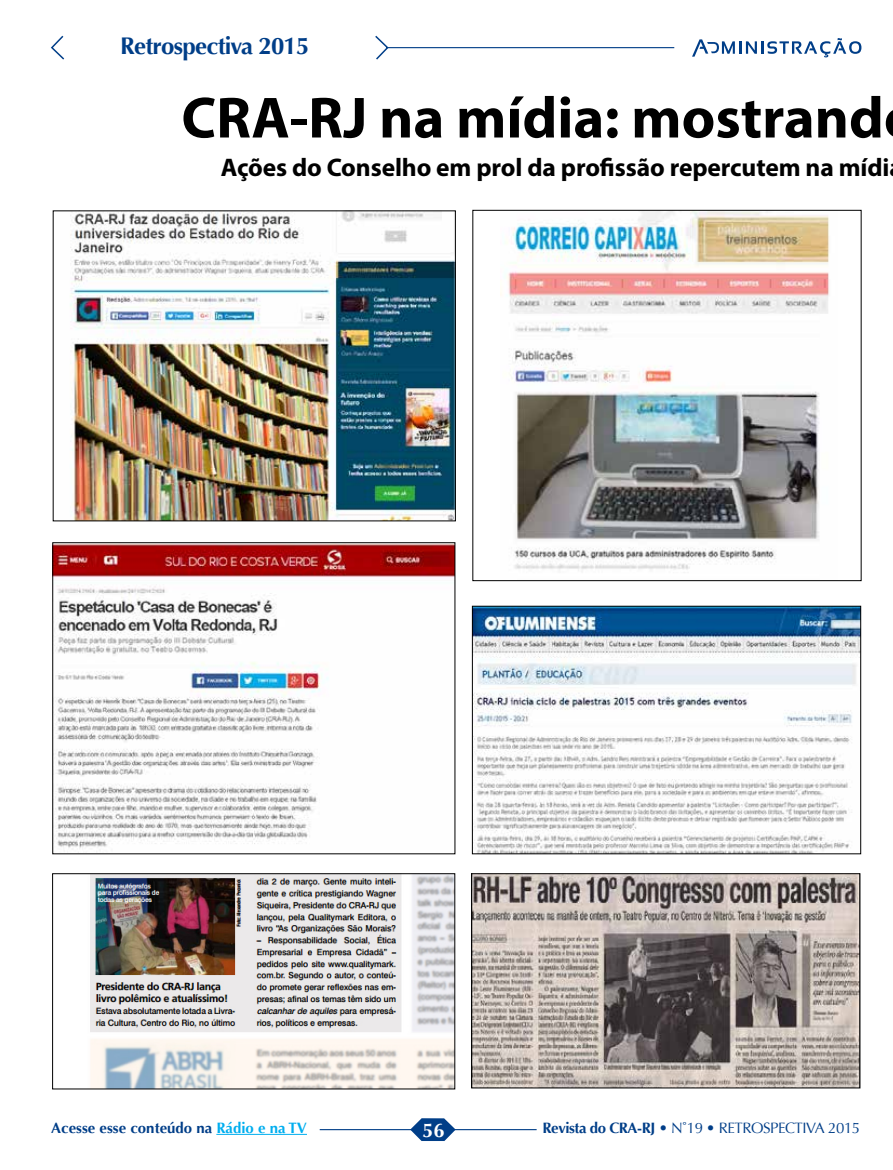
<style>
.page{position:relative;width:893px;height:1170px;background:#fff}
.page>*{position:absolute;margin:0;border:0;box-sizing:border-box;transform-origin:0 0}
.t1{font:700 58.5px "Myriad Pro";color:#000}
.t2{font:700 25.5px "Myriad Pro";letter-spacing:-.005em;color:#000}
.t3{font:700 24px "Optima";letter-spacing:-.03em;color:#003e88}
.t4{font:700 19.8px "Optima";color:#fff}
.t5{font:15px "Optima";letter-spacing:-.03em;color:#003e88}
.t6{font:700 15px "Optima";color:#003e88}
.s1{color:#00aeef}
.s2{font-weight:700}
</style>
<div class="page">
<svg style="left:692px;top:38px;width:169px;height:19px"></svg>
<hr style="left:387px;top:47px;width:287px;height:1px;background:#003e88">
<svg style="left:51px;top:35px;width:14px;height:25px"></svg>
<svg style="left:375px;top:35px;width:15px;height:25px"></svg>
<hr style="left:320px;top:1128px;width:217px;height:2px;background:#003e88">
<svg style="left:410px;top:1118px;width:46px;height:22px"></svg>
<hr style="left:216px;top:1133px;width:91px;height:1px;background:#00aeef">
<img style="left:70px;top:213px;width:384px;height:306px">
<img style="left:500px;top:212px;width:330px;height:359px">
<img style="left:90px;top:875px;width:363px;height:212px">
<div style="left:52px;top:873px;width:403px;height:216px;border:1px solid #000"></div>
<svg style="left:473px;top:875px;width:385px;height:211px;background:#9f9691"></svg>
<div style="left:471px;top:873px;width:389px;height:215px;border:1px solid #000"></div>
<img style="left:55px;top:544px;width:398px;height:304px">
<img style="left:474px;top:608px;width:385px;height:244px">
<div style="left:472px;top:606px;width:389px;height:248px;border:1px solid #000"></div>
<p class="t3" style="left:120px;top:32px;width:191px">Retrospectiva 2015</p>
<h1 class="t1" style="left:181px;top:80px;width:704px">CRA-RJ na mídia: mostrand</h1>
<p class="t2" style="left:221px;top:151px;width:670px">Ações do Conselho em prol da profissão repercutem na mídi</p>
<p class="t6" style="left:51px;top:1118px;width:257px">Acesse esse conteúdo na <span class="s1">Rádio e na TV</span></p>
<p class="t4" style="left:423px;top:1118px;width:24px">56</p>
<p class="t5" style="left:543px;top:1118px;width:319px"><span class="s2">Revista do CRA-RJ</span> • N˚19 • RETROSPECTIVA 2015</p>
</div>
